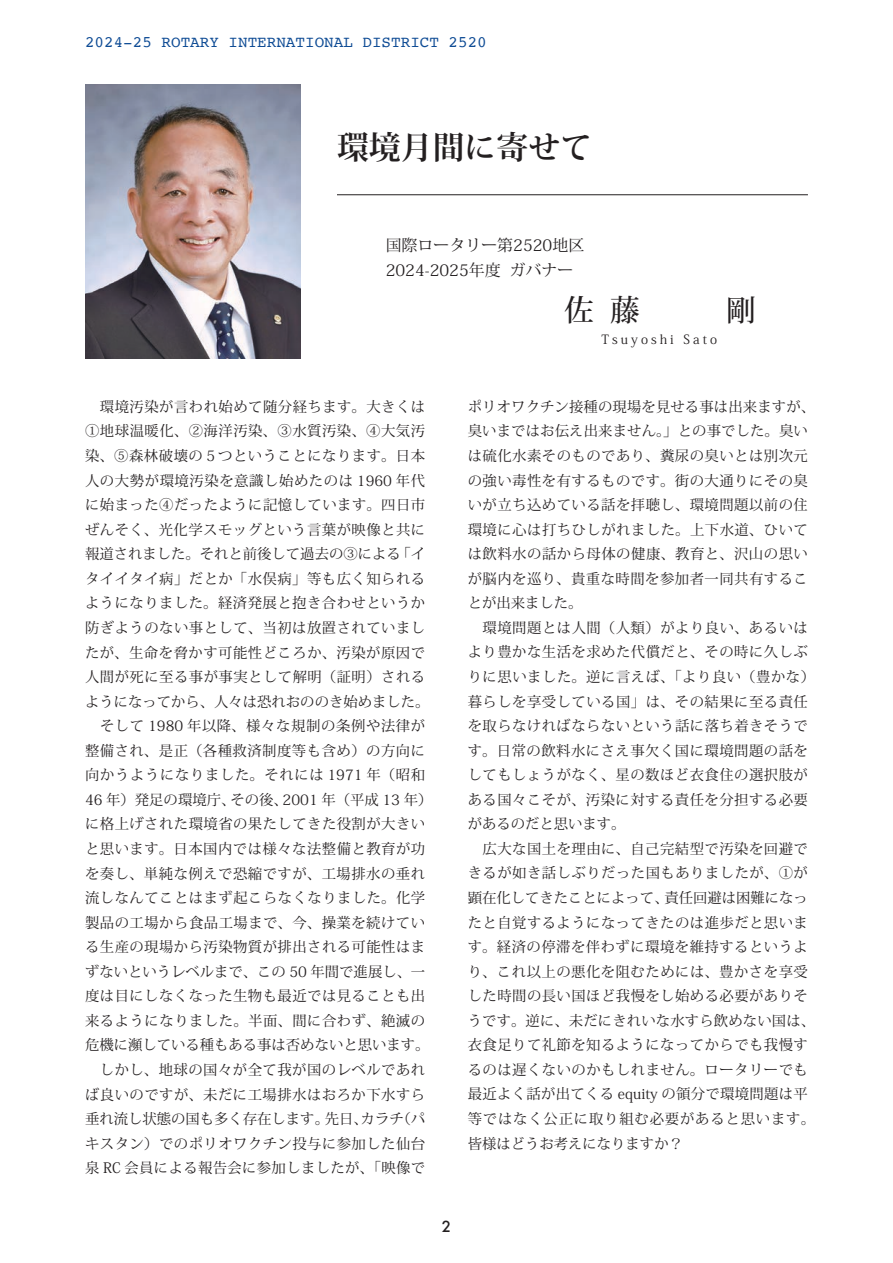
<style>
.page{position:relative;width:893px;height:1263px;background:#fff}
.page>*{position:absolute;margin:0;border:0;box-sizing:border-box;transform-origin:0 0}
.t1{font:700 31.95px "Koz Min Pr 6 N";color:#231f20}
.t2{font:500 29.7px "Koz Min Pr 6 N";color:#231f20}
.t3{font:15.9px "Courier";color:#0f4c95}
.t4{font:15.9px/25.2px "Koz Min Pr 6 N";color:#231f20}
.t5{font:500 14.85px "Futura";color:#231f20}
.t6{font:14.4px/24.6px "Koz Min Pro";letter-spacing:.035em;color:#231f20}
.t7{font:12.75px "Koz Min Pr 6 N";letter-spacing:.24em;color:#231f20}
</style>
<div class="page">
<img style="left:85px;top:85px;width:215px;height:274px">
<hr style="left:337px;top:194px;width:471px;height:1px;background:#231f20">
<p class="t3" style="left:85px;top:29px;width:403px">2024-25 ROTARY INTERNATIONAL DISTRICT 2520</p>
<h1 class="t1" style="left:337px;top:130px;width:257px">環境月間に寄せて</h1>
<p class="t4" style="left:386px;top:233px;width:200px">国際ロータリー第2520地区<br>2024-2025年度 ガバナー</p>
<h2 class="t2" style="left:564px;top:293px;width:77px">佐藤</h2>
<h2 class="t2" style="left:680px;top:293px;width:77px">　剛</h2>
<p class="t7" style="left:602px;top:333px;width:117px">Tsuyoshi Sato</p>
<p class="t6" style="left:85px;top:394px;width:349px">　環境汚染が言われ始めて随分経ちます。大きくは<br>①地球温暖化、②海洋汚染、③水質汚染、④大気汚染、⑤森林破壊の５つということになります。日本人の大勢が環境汚染を意識し始めたのは 1960 年代に始まった④だったように記憶しています。四日市ぜんそく、光化学スモッグという言葉が映像と共に報道されました。それと前後して過去の③による「イタイイタイ病」だとか「水俣病」等も広く知られるようになりました。経済発展と抱き合わせというか防ぎようのない事として、当初は放置されていましたが、生命を脅かす可能性どころか、汚染が原因で人間が死に至る事が事実として解明（証明）されるようになってから、人々は恐れおののき始めました。　そして 1980 年以降、様々な規制の条例や法律が整備され、是正（各種救済制度等も含め）の方向に向かうようになりました。それには 1971 年（昭和<br>46 年）発足の環境庁、その後、2001 年（平成 13 年）に格上げされた環境省の果たしてきた役割が大きいと思います。日本国内では様々な法整備と教育が功を奏し、単純な例えで恐縮ですが、工場排水の垂れ流しなんてことはまず起こらなくなりました。化学製品の工場から食品工場まで、今、操業を続けている生産の現場から汚染物質が排出される可能性はまずないというレベルまで、この 50 年間で進展し、一度は目にしなくなった生物も最近では見ることも出来るようになりました。半面、間に合わず、絶滅の危機に瀕している種もある事は否めないと思います。　しかし、地球の国々が全て我が国のレベルであれば良いのですが、未だに工場排水はおろか下水すら垂れ流し状態の国も多く存在します。先日、カラチ（パキスタン）でのポリオワクチン投与に参加した仙台泉 RC 会員による報告会に参加しましたが、「映像で</p>
<p class="t6" style="left:468px;top:394px;width:349px">ポリオワクチン接種の現場を見せる事は出来ますが、臭いまではお伝え出来ません。」との事でした。臭いは硫化水素そのものであり、糞尿の臭いとは別次元の強い毒性を有するものです。街の大通りにその臭いが立ち込めている話を拝聴し、環境問題以前の住環境に心は打ちひしがれました。上下水道、ひいては飲料水の話から母体の健康、教育と、沢山の思いが脳内を巡り、貴重な時間を参加者一同共有することが出来ました。<br>　環境問題とは人間（人類）がより良い、あるいはより豊かな生活を求めた代償だと、その時に久しぶりに思いました。逆に言えば、「より良い（豊かな）暮らしを享受している国」は、その結果に至る責任を取らなければならないという話に落ち着きそうです。日常の飲料水にさえ事欠く国に環境問題の話をしてもしょうがなく、星の数ほど衣食住の選択肢がある国々こそが、汚染に対する責任を分担する必要があるのだと思います。<br>　広大な国土を理由に、自己完結型で汚染を回避できるが如き話しぶりだった国もありましたが、①が顕在化してきたことによって、責任回避は困難になったと自覚するようになってきたのは進歩だと思います。経済の停滞を伴わずに環境を維持するというより、これ以上の悪化を阻むためには、豊かさを享受した時間の長い国ほど我慢をし始める必要がありそうです。逆に、未だにきれいな水すら飲めない国は、衣食足りて礼節を知るようになってからでも我慢するのは遅くないのかもしれません。ロータリーでも最近よく話が出てくる equity の領分で環境問題は平等ではなく公正に取り組む必要があると思います。皆様はどうお考えになりますか？</p>
<p class="t5" style="left:442px;top:1216px;width:11px">2</p>
</div>
